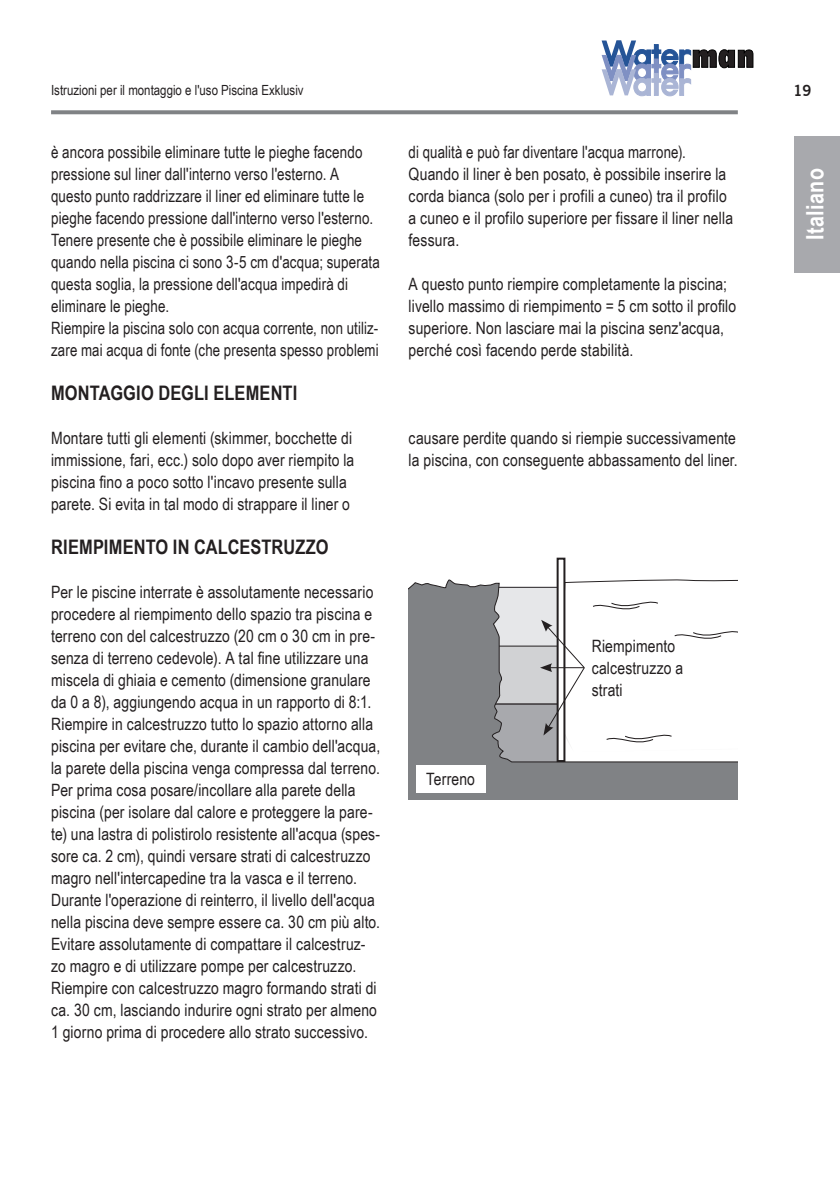
<style>
.page{position:relative;width:840px;height:1191px;background:#fff}
.page>*{position:absolute;margin:0;border:0;box-sizing:border-box;transform-origin:0 0}
.t1{font:700 24px "Arial Narrow";letter-spacing:.02em;color:#fff}
.t2{font:700 20px "Arial Narrow";letter-spacing:.005em;color:#231f20}
.t3{font:17px/22px "Arial Narrow";letter-spacing:.01em;color:#231f20}
.t4{font:17px/22px "Arial Narrow";letter-spacing:.01em;color:#231f20;scale:.96 1}
.t5{font:17px/22px "Arial Narrow";letter-spacing:.01em;color:#231f20;scale:.95 1}
.t6{font:700 15px "News Gothic BT";color:#231f20}
.t7{font:14px "Arial Narrow";color:#231f20}
</style>
<div class="page">
<svg style="left:51px;top:110px;width:686px;height:4px;background:#898b8d"></svg>
<div style="left:794px;top:136px;width:45px;height:136px;background:#a8a9ad"></div>
<svg style="left:601px;top:41px;width:151px;height:55px"></svg>
<svg style="left:408px;top:579px;width:328px;height:220px;background:#959699"></svg>
<div style="left:557px;top:558px;width:7px;height:203px;background:#fff"></div>
<div style="left:556px;top:557px;width:9px;height:205px;border:2px solid #231f20"></div>
<div style="left:415px;top:765px;width:70px;height:28px;background:#fff"></div>
<svg style="left:539px;top:579px;width:197px;height:173px"></svg>
<p class="t7" style="left:51px;top:80px;width:254px">Istruzioni per il montaggio e l'uso Piscina Exklusiv</p>
<p class="t4" style="left:51px;top:140px;width:344px">è ancora possibile eliminare tutte le pieghe facendo pressione sul liner dall'interno verso l'esterno. A questo punto raddrizzare il liner ed eliminare tutte le pieghe facendo pressione dall'interno verso l'esterno.<br>Tenere presente che è possibile eliminare le pieghe quando nella piscina ci sono 3-5 cm d'acqua; superata questa soglia, la pressione dell'acqua impedirà di eliminare le pieghe.<br>Riempire la piscina solo con acqua corrente, non utiliz&shy;zare mai acqua di fonte (che presenta spesso problemi</p>
<p class="t5" style="left:408px;top:140px;width:343px">di qualità e può far diventare l'acqua marrone).<br>Quando il liner è ben posato, è possibile inserire la corda bianca (solo per i profili a cuneo) tra il profilo a cuneo e il profilo superiore per fissare il liner nella fessura.</p>
<p class="t3" style="left:408px;top:272px;width:329px">A questo punto riempire completamente la piscina; livello massimo di riempimento = 5 cm sotto il profilo superiore. Non lasciare mai la piscina senz'acqua, perché così facendo perde stabilità.</p>
<p class="t2" style="left:51px;top:378px;width:247px">MONTAGGIO DEGLI ELEMENTI</p>
<p class="t3" style="left:51px;top:426px;width:304px">Montare tutti gli elementi (skimmer, bocchette di immissione, fari, ecc.) solo dopo aver riempito la piscina fino a poco sotto l'incavo presente sulla parete. Si evita in tal modo di strappare il liner o</p>
<p class="t3" style="left:408px;top:426px;width:330px">causare perdite quando si riempie successivamente la piscina, con conseguente abbassamento del liner.</p>
<p class="t2" style="left:51px;top:532px;width:279px">RIEMPIMENTO IN CALCESTRUZZO</p>
<p class="t3" style="left:51px;top:580px;width:330px">Per le piscine interrate è assolutamente necessario procedere al riempimento dello spazio tra piscina e terreno con del calcestruzzo (20 cm o 30 cm in pre&shy;senza di terreno cedevole). A tal fine utilizzare una miscela di ghiaia e cemento (dimensione granulare da 0 a 8), aggiungendo acqua in un rapporto di 8:1.<br>Riempire in calcestruzzo tutto lo spazio attorno alla piscina per evitare che, durante il cambio dell'acqua, la parete della piscina venga compressa dal terreno.<br>Per prima cosa posare/incollare alla parete della piscina (per isolare dal calore e proteggere la pare&shy;te) una lastra di polistirolo resistente all'acqua (spes&shy;sore ca. 2 cm), quindi versare strati di calcestruzzo magro nell'intercapedine tra la vasca e il terreno.<br>Durante l'operazione di reinterro, il livello dell'acqua nella piscina deve sempre essere ca. 30 cm più alto.<br>Evitare assolutamente di compattare il calcestruz&shy;zo magro e di utilizzare pompe per calcestruzzo.<br>Riempire con calcestruzzo magro formando strati di ca. 30 cm, lasciando indurire ogni strato per almeno 1 giorno prima di procedere allo strato successivo.</p>
<p class="t3" style="left:591px;top:634px;width:93px">Riempimento calcestruzzo a strati</p>
<p class="t3" style="left:426px;top:767px;width:50px">Terreno</p>
<p class="t6" style="left:793px;top:82px;width:20px">19</p>
<h1 class="t1" style="left:796px;top:240px;width:74px;rotate:-90deg">Italiano</h1>
</div>
